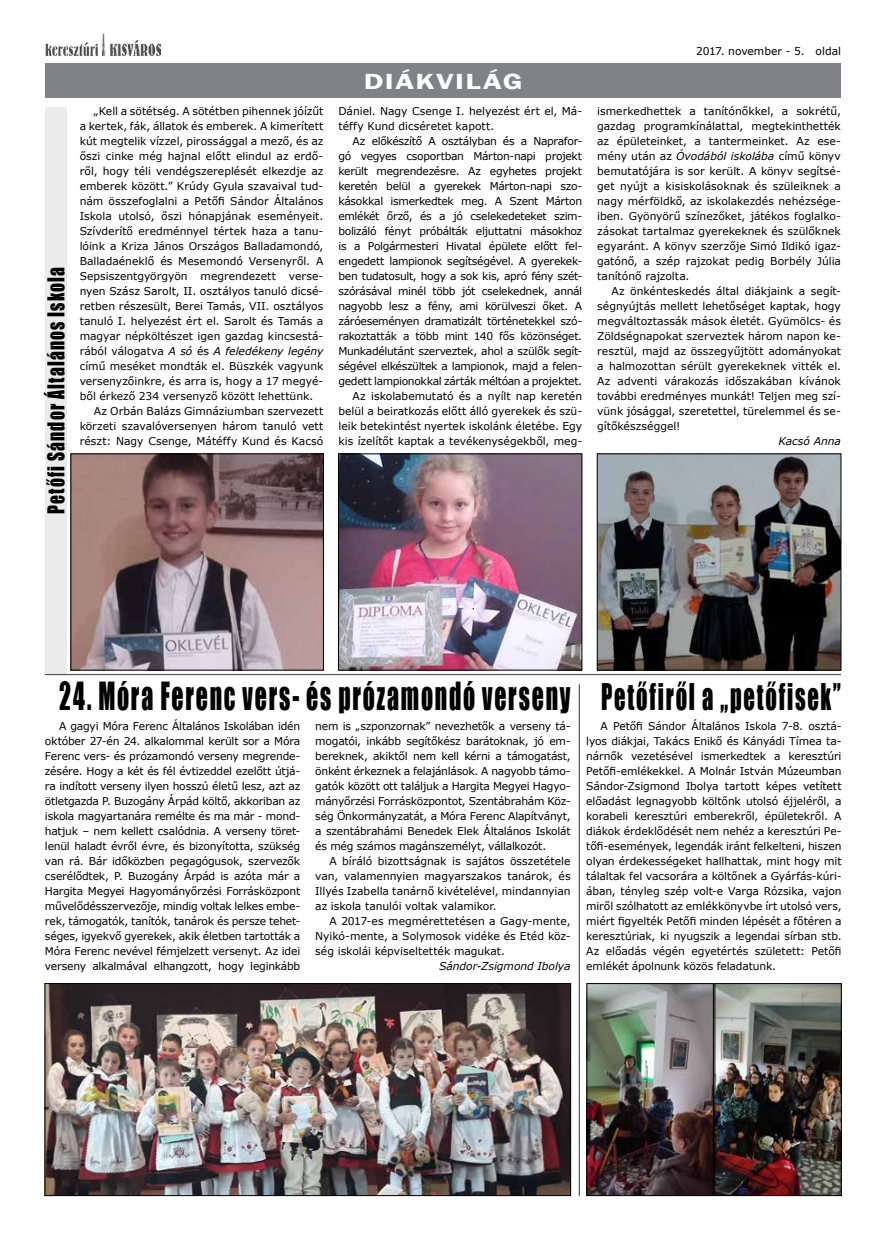
<style>
.page{position:relative;width:886px;height:1241px;background:#fff}
.page>*{position:absolute;margin:0;border:0;box-sizing:border-box;transform-origin:0 0}
.t1{font:35.62px "Impact";letter-spacing:.075em;color:#000;scale:.67 1}
.t2{font:33.75px "Impact";letter-spacing:.08em;color:#000;scale:.67 1}
.t3{font:600 22.5px "Franklin Gothic";letter-spacing:.05em;color:#fff;scale:1.36 1}
.t4{font:21.38px "Impact";letter-spacing:.06em;color:#000;scale:.82 1}
.t5{font:10.75px/15px "Verdana";letter-spacing:-.005em;color:#000;text-align:justify}
.t6{font:10.75px/15px "Verdana";letter-spacing:-.03em;color:#000;text-align:right}
.t7{font:italic 10.75px "Verdana";color:#000}
.s1{font-style:normal}
.s2{font-style:italic}
</style>
<div class="page">
<img style="left:45px;top:34px;width:115px;height:21px">
<div style="left:45px;top:64px;width:796px;height:34px;background:#808285"></div>
<div style="left:45px;top:107px;width:21px;height:567px;background:#ebebec"></div>
<hr style="left:45px;top:673px;width:796px;height:2px;background:#58595b">
<img style="left:47px;top:985px;width:522px;height:208px">
<div style="left:45px;top:983px;width:526px;height:212px;border:1px solid #000"></div>
<img style="left:588px;top:985px;width:124px;height:208px">
<div style="left:586px;top:983px;width:128px;height:212px;border:1px solid #000"></div>
<img style="left:716px;top:985px;width:123px;height:208px">
<div style="left:714px;top:983px;width:127px;height:212px;border:1px solid #000"></div>
<img style="left:73px;top:455px;width:249px;height:213px">
<div style="left:71px;top:453px;width:253px;height:217px;border:1px solid #000"></div>
<img style="left:340px;top:455px;width:240px;height:213px">
<div style="left:338px;top:453px;width:244px;height:217px;border:1px solid #000"></div>
<img style="left:599px;top:455px;width:240px;height:213px">
<div style="left:597px;top:453px;width:244px;height:217px;border:1px solid #000"></div>
<hr style="left:579px;top:684px;width:1px;height:511px;background:#58595b">
<h3 class="t4" style="left:39px;top:514px;width:303px;rotate:-90deg">Petőfi Sándor Általános Iskola</h3>
<p class="t5" style="left:94px;top:103px;width:231px">„Kell a sötétség. A sötétben pihennek jóízűt</p>
<p class="t5" style="left:80px;top:118px;width:245px">a kertek, fák, állatok és emberek. A kimerített</p>
<p class="t5" style="left:80px;top:133px;width:245px">kút megtelik vízzel, pirossággal a mező, és az</p>
<p class="t5" style="left:80px;top:148px;width:245px">őszi cinke még hajnal előtt elindul az erdő-</p>
<p class="t5" style="left:80px;top:163px;width:245px">ről, hogy téli vendégszereplését elkezdje az</p>
<p class="t5" style="left:80px;top:178px;width:245px">emberek között.” Krúdy Gyula szavaival tud-</p>
<p class="t5" style="left:80px;top:193px;width:245px">nám összefoglalni a Petőfi Sándor Általános</p>
<p class="t5" style="left:80px;top:208px;width:245px">Iskola utolsó, őszi hónapjának eseményeit.</p>
<p class="t5" style="left:80px;top:223px;width:245px">Szívderítő eredménnyel tértek haza a tanu-</p>
<p class="t5" style="left:80px;top:238px;width:245px">lóink a Kriza János Országos Balladamondó,</p>
<p class="t5" style="left:80px;top:253px;width:245px">Balladaéneklő és Mesemondó Versenyről. A</p>
<p class="t5" style="left:80px;top:268px;width:245px">Sepsiszentgyörgyön megrendezett verse-</p>
<p class="t5" style="left:80px;top:283px;width:245px">nyen Szász Sarolt, II. osztályos tanuló dicsé-</p>
<p class="t5" style="left:80px;top:298px;width:245px">retben részesült, Berei Tamás, VII. osztályos</p>
<p class="t5" style="left:80px;top:313px;width:245px">tanuló I. helyezést ért el. Sarolt és Tamás a</p>
<p class="t5" style="left:80px;top:328px;width:245px">magyar népköltészet igen gazdag kincsestá-</p>
<p class="t7" style="left:80px;top:344px;width:245px"><span class="s1">rából válogatva</span> A só <span class="s1">és</span> A feledékeny legény</p>
<p class="t5" style="left:80px;top:358px;width:245px">című meséket mondták el. Büszkék vagyunk</p>
<p class="t5" style="left:80px;top:373px;width:245px">versenyzőinkre, és arra is, hogy a 17 megyé-</p>
<p class="t5" style="left:80px;top:388px;width:235px">ből érkező 234 versenyző között lehettünk.</p>
<p class="t5" style="left:94px;top:403px;width:231px">Az Orbán Balázs Gimnáziumban szervezett</p>
<p class="t5" style="left:80px;top:418px;width:245px">körzeti szavalóversenyen három tanuló vett</p>
<p class="t5" style="left:80px;top:433px;width:245px">részt: Nagy Csenge, Mátéffy Kund és Kacsó</p>
<h3 class="t3" style="left:364px;top:67px;width:118px">DIÁKVILÁG</h3>
<p class="t5" style="left:338px;top:103px;width:245px">Dániel. Nagy Csenge I. helyezést ért el, Má&shy;téffy Kund dicséretet kapott.</p>
<p class="t6" style="left:338px;top:133px;width:245px">Az előkészítő A osztályban és a Naprafor&shy;gó vegyes csoportban Márton-napi projekt került megrendezésre. Az egyhetes projekt keretén belül a gyerekek Márton-napi szo&shy;kásokkal ismerkedtek meg. A Szent Márton emlékét őrző, és a jó cselekedeteket szim&shy;bolizáló fényt próbálták eljuttatni másokhoz is a Polgármesteri Hivatal épülete előtt fel&shy;engedett lampionok segítségével. A gyerekek&shy;ben tudatosult, hogy a sok kis, apró fény szét&shy;szórásával minél több jót cselekednek, annál nagyobb lesz a fény, ami körülveszi őket. A záróeseményen dramatizált történetekkel szó&shy;rakoztatták a több mint 140 fős közönséget.<br>Munkadélutánt szerveztek, ahol a szülők segít&shy;ségével elkészültek a lampionok, majd a felen&shy;gedett lampionokkal zárták méltóan a projektet.<br>Az iskolabemutató és a nyílt nap keretén belül a beiratkozás előtt álló gyerekek és szü&shy;leik betekintést nyertek iskolánk életébe. Egy kis ízelítőt kaptak a tevékenységekből, meg-</p>
<p class="t5" style="left:696px;top:44px;width:146px">2017. november - 5. oldal</p>
<p class="t5" style="left:597px;top:103px;width:245px">ismerkedhettek a tanítónőkkel, a sokrétű, gazdag programkínálattal, megtekinthették az épületeinket, a tantermeinket. Az ese&shy;mény után az <span class="s2">Óvodából iskolába</span> című könyv bemutatójára is sor került. A könyv segítsé&shy;get nyújt a kisiskolásoknak és szüleiknek a nagy mérföldkő, az iskolakezdés nehézsége&shy;iben. Gyönyörű színezőket, játékos foglalko&shy;zásokat tartalmaz gyerekeknek és szülőknek egyaránt. A könyv szerzője Simó Ildikó igaz&shy;gatónő, a szép rajzokat pedig Borbély Júlia tanítónő rajzolta.</p>
<p class="t5" style="left:597px;top:283px;width:245px;text-indent:14px">Az önkénteskedés által diákjaink a segít&shy;ségnyújtás mellett lehetőséget kaptak, hogy megváltoztassák mások életét. Gyümölcs- és Zöldségnapokat szerveztek három napon ke&shy;resztül, majd az összegyűjtött adományokat a halmozottan sérült gyerekeknek vitték el.<br>Az adventi várakozás időszakában kívánok további eredményes munkát! Teljen meg szí&shy;vünk jósággal, szeretettel, türelemmel és se&shy;gítőkészséggel!</p>
<p class="t7" style="left:778px;top:434px;width:64px">Kacsó Anna</p>
<h1 class="t1" style="left:59px;top:668px;width:765px">24. Móra Ferenc vers- és prózamondó verseny</h1>
<h2 class="t2" style="left:601px;top:671px;width:360px">Petőfiről a „petőfisek”</h2>
<p class="t5" style="left:45px;top:718px;width:257px;text-indent:14px">A gagyi Móra Ferenc Általános Iskolában idén október 27-én 24. alkalommal került sor a Móra Ferenc vers- és prózamondó verseny megrende&shy;zésére. Hogy a két és fél évtizeddel ezelőtt útjá&shy;ra indított verseny ilyen hosszú életű lesz, azt az ötletgazda P. Buzogány Árpád költő, akkoriban az iskola magyartanára remélte és ma már - mond&shy;hatjuk – nem kellett csalódnia. A verseny töret&shy;lenül haladt évről évre, és bizonyította, szükség van rá. Bár időközben pegagógusok, szervezők cserélődtek, P. Buzogány Árpád is azóta már a Hargita Megyei Hagyományőrzési Forrásközpont művelődésszervezője, mindig voltak lelkes embe&shy;rek, támogatók, tanítók, tanárok és persze tehet&shy;séges, igyekvő gyerekek, akik életben tartották a Móra Ferenc nevével fémjelzett versenyt. Az idei verseny alkalmával elhangzott, hogy leginkább</p>
<p class="t5" style="left:315px;top:718px;width:257px">nem is „szponzornak” nevezhetők a verseny tá&shy;mogatói, inkább segítőkész barátoknak, jó em&shy;bereknek, akiktől nem kell kérni a támogatást, önként érkeznek a felajánlások. A nagyobb támo&shy;gatók között ott találjuk a Hargita Megyei Hagyo&shy;mányőrzési Forrásközpontot, Szentábrahám Köz&shy;ség Önkormányzatát, a Móra Ferenc Alapítványt, a szentábrahámi Benedek Elek Általános Iskolát és még számos magánszemélyt, vállalkozót.</p>
<p class="t5" style="left:315px;top:853px;width:257px;text-indent:14px">A bíráló bizottságnak is sajátos összetétele van, valamennyien magyarszakos tanárok, és Illyés Izabella tanárnő kivételével, mindannyian az iskola tanulói voltak valamikor.</p>
<p class="t5" style="left:315px;top:913px;width:257px;text-indent:14px">A 2017-es megmérettetésen a Gagy-mente, Nyikó-mente, a Solymosok vidéke és Etéd köz&shy;ség iskolái képviseltették magukat.</p>
<p class="t7" style="left:439px;top:958px;width:133px">Sándor-Zsigmond Ibolya</p>
<p class="t5" style="left:586px;top:718px;width:257px;text-indent:14px">A Petőfi Sándor Általános Iskola 7-8. osztá&shy;lyos diákjai, Takács Enikő és Kányádi Tímea ta&shy;nárnők vezetésével ismerkedtek a keresztúri Petőfi-emlékekkel. A Molnár István Múzeumban Sándor-Zsigmond Ibolya tartott képes vetített előadást legnagyobb költőnk utolsó éjjeléről, a korabeli keresztúri emberekről, épületekről. A diákok érdeklődését nem nehéz a keresztúri Pe&shy;tőfi-események, legendák iránt felkelteni, hiszen olyan érdekességeket hallhattak, mint hogy mit tálaltak fel vacsorára a költőnek a Gyárfás-kúri&shy;ában, tényleg szép volt-e Varga Rózsika, vajon miről szólhatott az emlékkönyvbe írt utolsó vers, miért figyelték Petőfi minden lépését a főtéren a keresztúriak, ki nyugszik a legendai sírban stb.<br>Az előadás végén egyetértés született: Petőfi emlékét ápolnunk közös feladatunk.</p>
</div>
